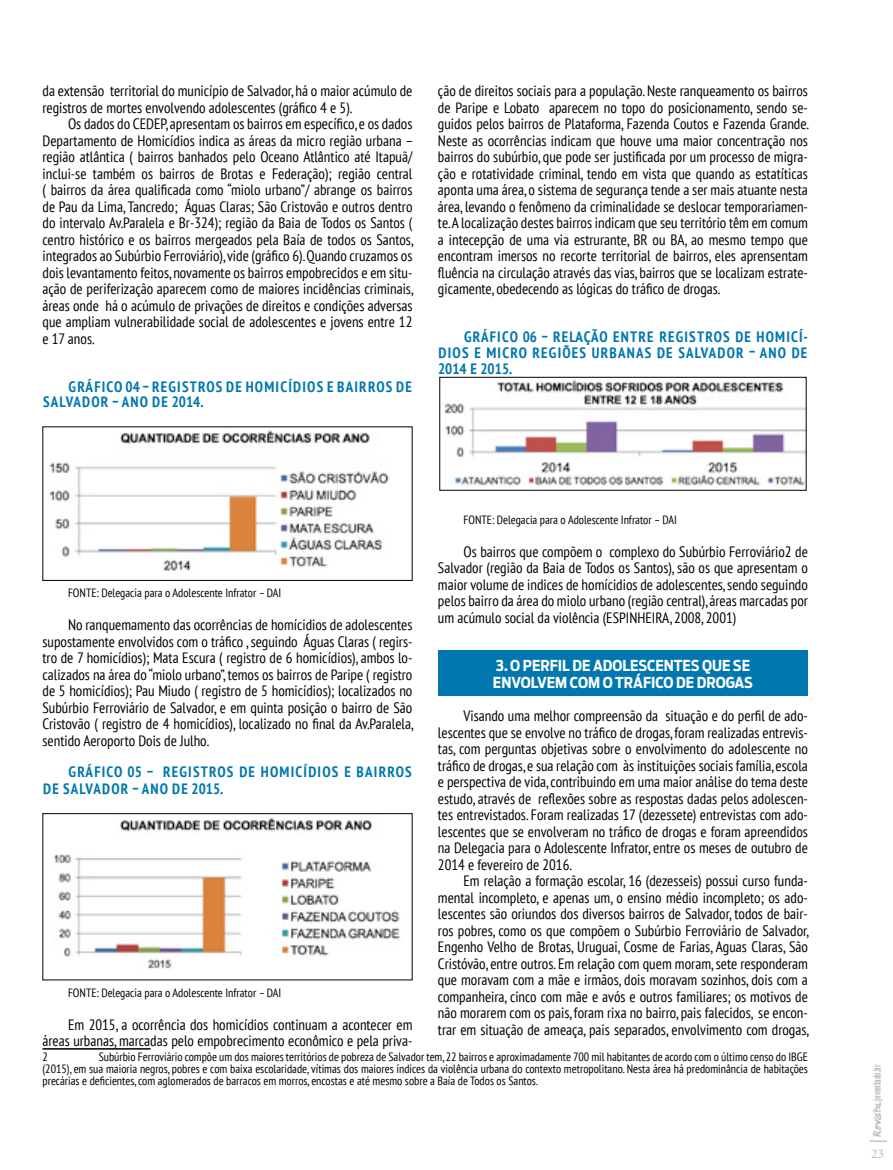
<style>
.page{position:relative;width:893px;height:1170px;background:#fff}
.page>*{position:absolute;margin:0;border:0;box-sizing:border-box;transform-origin:0 0}
.t1{font:condensed 15px/16.5px "PT Sans";color:#000;text-align:justify}
.t2{font:700 condensed 15px/15px "PT Sans";letter-spacing:.08em;color:#0077af}
.t3{font:700 15px/16.5px "Antenna Cond";color:#fff}
.t4{font:700 condensed 15px "PT Sans";color:#0077af}
.t5{font:13.5px "Minion Pro";color:#bbbcc5}
.t6{font:condensed 12px/12px "PT Sans";color:#000;text-align:justify}
.t7{font:10.5px "League Gothic";color:#bbbcc5}
.s1{font-family:"Levi Re Brushed"}
</style>
<div class="page">
<svg style="left:869px;top:1140px;width:18px;height:1px"></svg>
<img style="left:49px;top:430px;width:340px;height:141px">
<img style="left:53px;top:817px;width:347px;height:152px">
<div style="left:43px;top:813px;width:369px;height:167px;border:1px solid #000"></div>
<hr style="left:43px;top:1048px;width:108px;height:1px;background:#000">
<div style="left:438px;top:650px;width:370px;height:45px;background:#0077af"></div>
<img style="left:444px;top:379px;width:360px;height:107px">
<div style="left:439px;top:377px;width:367px;height:113px;border:1px solid #000"></div>
<p class="t1" style="left:43px;top:82px;width:371px">da extensão territorial do município de Salvador, há o maior acúmulo de registros de mortes envolvendo adolescentes (gráfico 4 e 5).</p>
<p class="t1" style="left:43px;top:115px;width:372px;text-indent:26px">Os dados do CEDEP, apresentam os bairros em específico, e os dados Departamento de Homicídios indica as áreas da micro região urbana – região atlântica ( bairros banhados pelo Oceano Atlântico até Itapuã/ inclui-se também os bairros de Brotas e Federação); região central ( bairros da área qualificada como “miolo urbano”/ abrange os bairros de Pau da Lima, Tancredo; Águas Claras; São Cristovão e outros dentro do intervalo Av.Paralela e Br-324); região da Baia de Todos os Santos ( centro histórico e os bairros mergeados pela Baía de todos os Santos, integrados ao Subúrbio Ferroviário), vide (gráfico 6). Quando cruzamos os dois levantamento feitos, novamente os bairros empobrecidos e em situ&shy;ação de periferização aparecem como de maiores incidências criminais, áreas onde há o acúmulo de privações de direitos e condições adversas que ampliam vulnerabilidade social de adolescentes e jovens entre 12 e 17 anos.</p>
<p class="t2" style="left:43px;top:379px;width:370px;text-indent:26px">GRÁFICO 04 – REGISTROS DE HOMICÍDIOS E BAIRROS DE<br>SALVADOR – ANO DE 2014.</p>
<p class="t1" style="left:438px;top:82px;width:372px">ção de direitos sociais para a população. Neste ranqueamento os bairros de Paripe e Lobato aparecem no topo do posicionamento, sendo se&shy;guidos pelos bairros de Plataforma, Fazenda Coutos e Fazenda Grande.<br>Neste as ocorrências indicam que houve uma maior concentração nos bairros do subúrbio, que pode ser justificada por um processo de migra&shy;ção e rotatividade criminal, tendo em vista que quando as estatíticas aponta uma área, o sistema de segurança tende a ser mais atuante nesta área, levando o fenômeno da criminalidade se deslocar temporariamen&shy;te. A localização destes bairros indicam que seu território têm em comum a intecepção de uma via estrurante, BR ou BA, ao mesmo tempo que encontram imersos no recorte territorial de bairros, eles aprensentam fluência na circulação através das vias, bairros que se localizam estrate&shy;gicamente, obedecendo as lógicas do tráfico de drogas.</p>
<p class="t2" style="left:439px;top:329px;width:371px;text-align:right">GRÁFICO 06 – RELAÇÃO ENTRE REGISTROS DE HOMICÍ-<br>DIOS E MICRO REGIÕES URBANAS DE SALVADOR – ANO DE</p>
<p class="t4" style="left:438px;top:359px;width:76px">2014 E 2015.</p>
<p class="t6" style="left:463px;top:513px;width:215px">FONTE: Delegacia para o Adolescente Infrator – DAI</p>
<p class="t1" style="left:438px;top:542px;width:371px;text-indent:26px">Os bairros que compõem o complexo do Subúrbio Ferroviário2 de Salvador (região da Baia de Todos os Santos), são os que apresentam o maior volume de indices de homícidios de adolescentes, sendo seguindo pelos bairro da área do miolo urbano (região central), áreas marcadas por um acúmulo social da violência (ESPINHEIRA, 2008, 2001)</p>
<p class="t3" style="left:493px;top:657px;width:261px">3. O PERFIL DE ADOLESCENTES QUE SE<br>ENVOLVEM COM O TRÁFICO DE DROGAS</p>
<p class="t1" style="left:438px;top:707px;width:371px;text-indent:26px">Visando uma melhor compreensão da situação e do perfil de ado&shy;lescentes que se envolve no tráfico de drogas, foram realizadas entrevis&shy;tas, com perguntas objetivas sobre o envolvimento do adolescente no tráfico de drogas, e sua relação com às instituições sociais família, escola e perspectiva de vida, contribuindo em uma maior análise do tema deste estudo, através de reflexões sobre as respostas dadas pelos adolescen&shy;tes entrevistados. Foram realizadas 17 (dezessete) entrevistas com ado&shy;lescentes que se envolveram no tráfico de drogas e foram apreendidos na Delegacia para o Adolescente Infrator, entre os meses de outubro de 2014 e fevereiro de 2016.</p>
<p class="t1" style="left:438px;top:872px;width:372px;text-indent:26px">Em relação a formação escolar, 16 (dezesseis) possui curso funda&shy;mental incompleto, e apenas um, o ensino médio incompleto; os ado&shy;lescentes são oriundos dos diversos bairros de Salvador, todos de bair&shy;ros pobres, como os que compõem o Subúrbio Ferroviário de Salvador, Engenho Velho de Brotas, Uruguai, Cosme de Farias, Aguas Claras, São Cristóvão, entre outros. Em relação com quem moram, sete responderam que moravam com a mãe e irmãos, dois moravam sozinhos, dois com a companheira, cinco com mãe e avós e outros familiares; os motivos de não morarem com os pais, foram rixa no bairro, pais falecidos, se encon&shy;trar em situação de ameaça, pais separados, envolvimento com drogas,</p>
<p class="t6" style="left:68px;top:586px;width:215px">FONTE: Delegacia para o Adolescente Infrator – DAI</p>
<p class="t1" style="left:43px;top:616px;width:372px;text-indent:26px">No ranquemamento das ocorrências de homícidios de adolescentes supostamente envolvidos com o tráfico , seguindo Águas Claras ( regirs&shy;tro de 7 homicídios); Mata Escura ( registro de 6 homicídios), ambos lo&shy;calizados na área do “miolo urbano”, temos os bairros de Paripe ( registro de 5 homicídios); Pau Miudo ( registro de 5 homicídios); localizados no Subúrbio Ferroviário de Salvador, e em quinta posição o bairro de São Cristovão ( registro de 4 homicídios), localizado no final da Av.Paralela, sentido Aeroporto Dois de Julho.</p>
<p class="t2" style="left:43px;top:763px;width:370px;line-height:16.5px;text-indent:26px">GRÁFICO 05 – REGISTROS DE HOMICÍDIOS E BAIRROS<br>DE SALVADOR – ANO DE 2015.</p>
<p class="t6" style="left:68px;top:986px;width:215px">FONTE: Delegacia para o Adolescente Infrator – DAI</p>
<p class="t1" style="left:43px;top:1015px;width:371px;text-align:right">Em 2015, a ocorrência dos homicídios continuam a acontecer em áreas urbanas, marcadas pelo empobrecimento econômico e pela priva-</p>
<p class="t6" style="left:43px;top:1050px;width:7px">2</p>
<p class="t6" style="left:43px;top:1050px;width:767px;text-indent:56px">Subúrbio Ferroviário compõe um dos maiores territórios de pobreza de Salvador tem, 22 bairros e aproximadamente 700 mil habitantes de acordo com o último censo do IBGE (2015), em sua maioria negros, pobres e com baixa escolaridade, vítimas dos maiores índices da violência urbana do contexto metropolitano. Nesta área há predominância de habitações precárias e deficientes, com aglomerados de barracos em morros, encostas e até mesmo sobre a Baía de Todos os Santos.</p>
<p class="t7" style="left:871px;top:1136px;width:74px;rotate:-90deg"><span class="s1">Revista</span>juventude.br</p>
<p class="t5" style="left:871px;top:1144px;width:14px">23</p>
</div>
